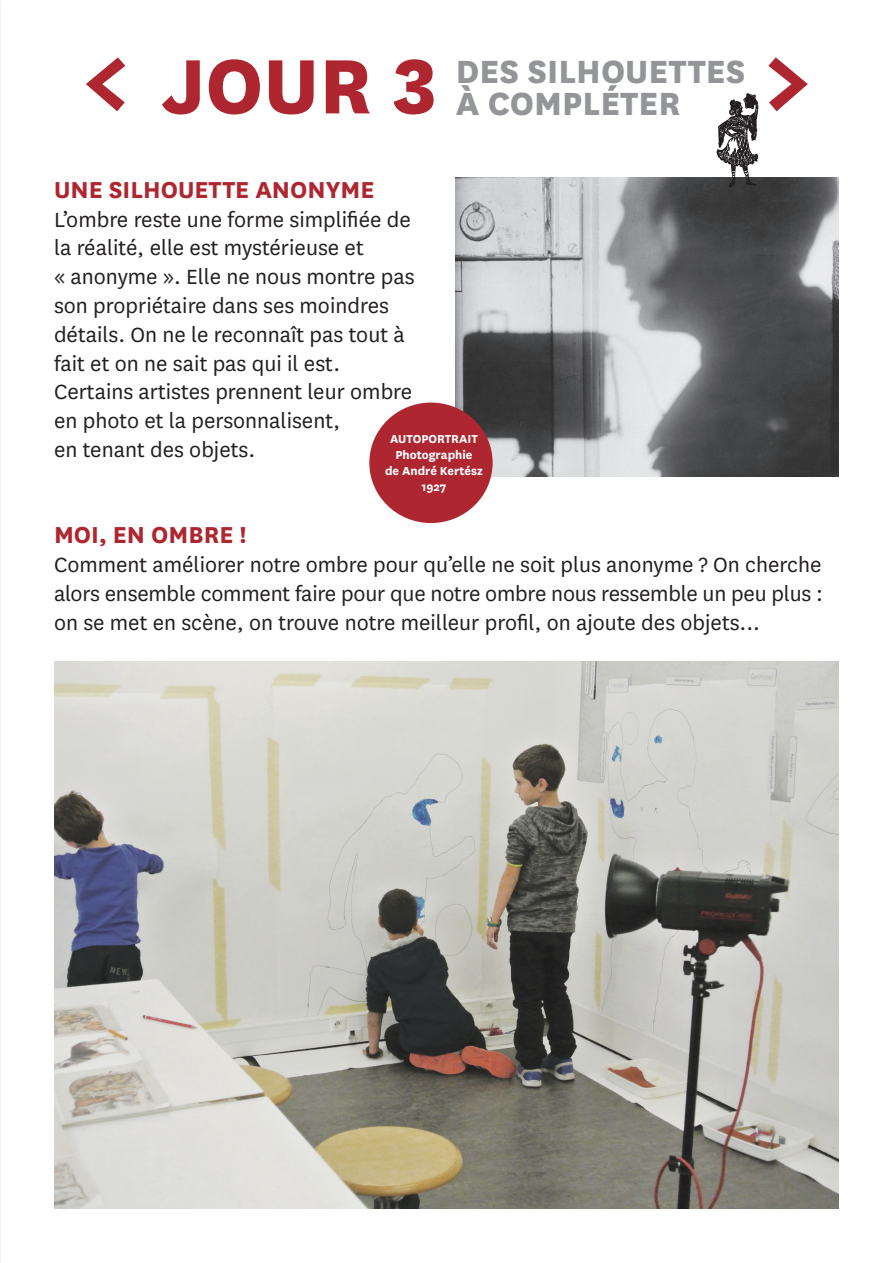
<style>
.page{position:relative;width:893px;height:1263px;background:#fff}
.page>*{position:absolute;margin:0;border:0;box-sizing:border-box;transform-origin:0 0}
.t1{font:800 126px "National";color:#ae2630}
.t2{font:800 90px "National";color:#ae2630}
.t3{font:800 37.5px "National";color:#939598}
.t4{font:700 27px "National";color:#ae2630}
.t5{font:24px/28.8px "National";color:#231f20;text-align:justify}
.t6{font:700 13.5px/16.2px "National";color:#fff;text-align:center}
</style>
<div class="page">
<img style="left:456px;top:178px;width:383px;height:298px">
<img style="left:54px;top:661px;width:785px;height:548px">
<div style="left:369px;top:403px;width:124px;height:120px;background:#ae2630;border-radius:50%"></div>
<svg style="left:716px;top:93px;width:43px;height:94px"></svg>
<h1 class="t1" style="left:80px;top:-8px;width:52px">&lt;</h1>
<h2 class="t2" style="left:162px;top:21px;width:277px">JOUR 3</h2>
<h3 class="t3" style="left:456px;top:45px;width:291px">DES SILHOUETTES</h3>
<h3 class="t3" style="left:456px;top:76px;width:226px">À COMPLÉTER</h3>
<p class="t4" style="left:54px;top:170px;width:322px">UNE SILHOUETTE ANONYME</p>
<p class="t5" style="left:54px;top:204px;width:362px;text-align:left">L’ombre reste une forme simplifiée de la réalité, elle est mystérieuse et<br>« anonyme ». Elle ne nous montre pas son propriétaire dans ses moindres détails. On ne le reconnaît pas tout à fait et on ne sait pas qui il est.<br>Certains artistes prennent leur ombre en photo et la personnalisent,<br>en tenant des objets.</p>
<p class="t6" style="left:385px;top:430px;width:99px">AUTOPORTRAIT<br>PHOTOGRAPHIE<br>DE ANDRÉ KERTÉSZ<br>1927</p>
<p class="t4" style="left:54px;top:516px;width:194px">MOI, EN OMBRE !</p>
<p class="t5" style="left:54px;top:549px;width:770px">Comment améliorer notre ombre pour qu’elle ne soit plus anonyme ? On cherche alors ensemble comment faire pour que notre ombre nous ressemble un peu plus : on se met en scène, on trouve notre meilleur profil, on ajoute des objets...</p>
</div>
